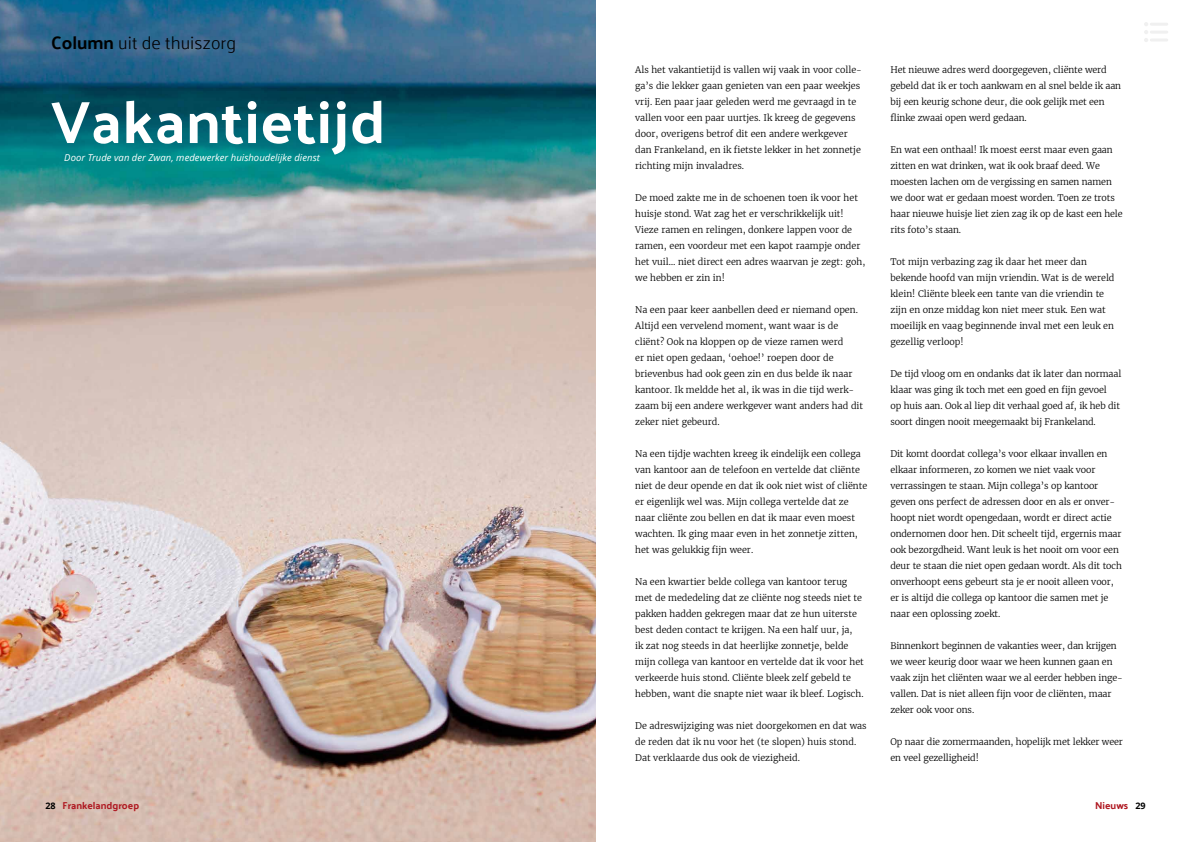
<style>
.page{position:relative;width:1191px;height:842px;background:#fff}
.page>*{position:absolute;margin:0;border:0;box-sizing:border-box;transform-origin:0 0}
.t1{font:700 60px "Palanquin";letter-spacing:.01em;color:#fff}
.t2{font:300 18px "Palanquin";color:#000}
.t3{font:700 10px "Palanquin";color:#af1821}
.t4{font:italic 9.5px "Open Sans";letter-spacing:.005em;color:#fff}
.t5{font:300 9px/16px "Merriweather";color:#000}
.s1{font-weight:700}
.s2{font-family:"Open Sans";font-size:9px;color:#000}
</style>
<div class="page">
<img style="left:0;top:0;width:595px;height:842px">
<hr style="left:1151px;top:23px;width:15px;height:3px;background:#f0f0f0">
<hr style="left:1151px;top:31px;width:15px;height:3px;background:#f0f0f0">
<hr style="left:1151px;top:39px;width:15px;height:3px;background:#f0f0f0">
<svg style="left:1144px;top:22px;width:4px;height:20px"></svg>
<h2 class="t2" style="left:51px;top:33px;width:187px"><span class="s1">Column</span> uit de thuiszorg</h2>
<h1 class="t1" style="left:51px;top:87px;width:336px">Vakantietijd</h1>
<p class="t4" style="left:64px;top:151px;width:257px">Door Trude van der Zwan, medewerker huishoudelijke dienst</p>
<p class="t5" style="left:635px;top:61px;width:228px">Als het vakantietijd is vallen wij vaak in voor colle&shy;ga’s die lekker gaan genieten van een paar weekjes vrij. Een paar jaar geleden werd me gevraagd in te vallen voor een paar uurtjes. Ik kreeg de gegevens door, overigens betrof dit een andere werkgever dan Frankeland, en ik fietste lekker in het zonnetje richting mijn invaladres.</p>
<p class="t5" style="left:635px;top:189px;width:232px">De moed zakte me in de schoenen toen ik voor het huisje stond. Wat zag het er verschrikkelijk uit!<br>Vieze ramen en relingen, donkere lappen voor de ramen, een voordeur met een kapot raampje onder het vuil… niet direct een adres waarvan je zegt: goh, we hebben er zin in!</p>
<p class="t5" style="left:635px;top:301px;width:229px">Na een paar keer aanbellen deed er niemand open.<br>Altijd een vervelend moment, want waar is de cliënt? Ook na kloppen op de vieze ramen werd<br>er niet open gedaan, ‘oehoe!’ roepen door de brievenbus had ook geen zin en dus belde ik naar kantoor. Ik meldde het al, ik was in die tijd werk&shy;zaam bij een andere werkgever want anders had dit zeker niet gebeurd.</p>
<p class="t5" style="left:635px;top:445px;width:234px">Na een tijdje wachten kreeg ik eindelijk een collega van kantoor aan de telefoon en vertelde dat cliënte niet de deur opende en dat ik ook niet wist of cliënte er eigenlijk wel was. Mijn collega vertelde dat ze naar cliënte zou bellen en dat ik maar even moest wachten. Ik ging maar even in het zonnetje zitten, het was gelukkig fijn weer.</p>
<p class="t5" style="left:635px;top:573px;width:230px">Na een kwartier belde collega van kantoor terug met de mededeling dat ze cliënte nog steeds niet te pakken hadden gekregen maar dat ze hun uiterste best deden contact te krijgen. Na een half uur, ja,<br>ik zat nog steeds in dat heerlijke zonnetje, belde mijn collega van kantoor en vertelde dat ik voor het verkeerde huis stond. Cliënte bleek zelf gebeld te hebben, want die snapte niet waar ik bleef. Logisch.</p>
<p class="t5" style="left:635px;top:717px;width:233px">De adreswijziging was niet doorgekomen en dat was de reden dat ik nu voor het (te slopen) huis stond.<br>Dat verklaarde dus ook de viezigheid.</p>
<p class="t5" style="left:890px;top:61px;width:232px">Het nieuwe adres werd doorgegeven, cliënte werd gebeld dat ik er toch aankwam en al snel belde ik aan bij een keurig schone deur, die ook gelijk met een flinke zwaai open werd gedaan.</p>
<p class="t5" style="left:890px;top:141px;width:234px">En wat een onthaal! Ik moest eerst maar even gaan zitten en wat drinken, wat ik ook braaf deed. We moesten lachen om de vergissing en samen namen we door wat er gedaan moest worden. Toen ze trots haar nieuwe huisje liet zien zag ik op de kast een hele rits foto’s staan.</p>
<p class="t5" style="left:890px;top:254px;width:226px">Tot mijn verbazing zag ik daar het meer dan bekende hoofd van mijn vriendin. Wat is de wereld klein! Cliënte bleek een tante van die vriendin te zijn en onze middag kon niet meer stuk. Een wat moeilijk en vaag beginnende inval met een leuk en gezellig verloop!</p>
<p class="t5" style="left:890px;top:366px;width:232px">De tijd vloog om en ondanks dat ik later dan normaal klaar was ging ik toch met een goed en fijn gevoel<br>op huis aan. Ook al liep dit verhaal goed af, ik heb dit soort dingen nooit meegemaakt bij Frankeland.</p>
<p class="t5" style="left:890px;top:446px;width:233px">Dit komt doordat collega’s voor elkaar invallen en elkaar informeren, zo komen we niet vaak voor verrassingen te staan. Mijn collega’s op kantoor geven ons perfect de adressen door en als er onver&shy;hoopt niet wordt opengedaan, wordt er direct actie ondernomen door hen. Dit scheelt tijd, ergernis maar ook bezorgdheid. Want leuk is het nooit om voor een deur te staan die niet open gedaan wordt. Als dit toch onverhoopt eens gebeurt sta je er nooit alleen voor, er is altijd die collega op kantoor die samen met je naar een oplossing zoekt.</p>
<p class="t5" style="left:890px;top:638px;width:234px">Binnenkort beginnen de vakanties weer, dan krijgen we weer keurig door waar we heen kunnen gaan en vaak zijn het cliënten waar we al eerder hebben inge&shy;vallen. Dat is niet alleen fijn voor de cliënten, maar zeker ook voor ons.</p>
<p class="t5" style="left:890px;top:734px;width:234px">Op naar die zomermaanden, hopelijk met lekker weer en veel gezelligheid!</p>
<p class="t3" style="left:45px;top:800px;width:95px"><span class="s2">28</span> Frankelandgroep</p>
<p class="t3" style="left:1095px;top:800px;width:52px">Nieuws <span class="s2">29</span></p>
</div>
